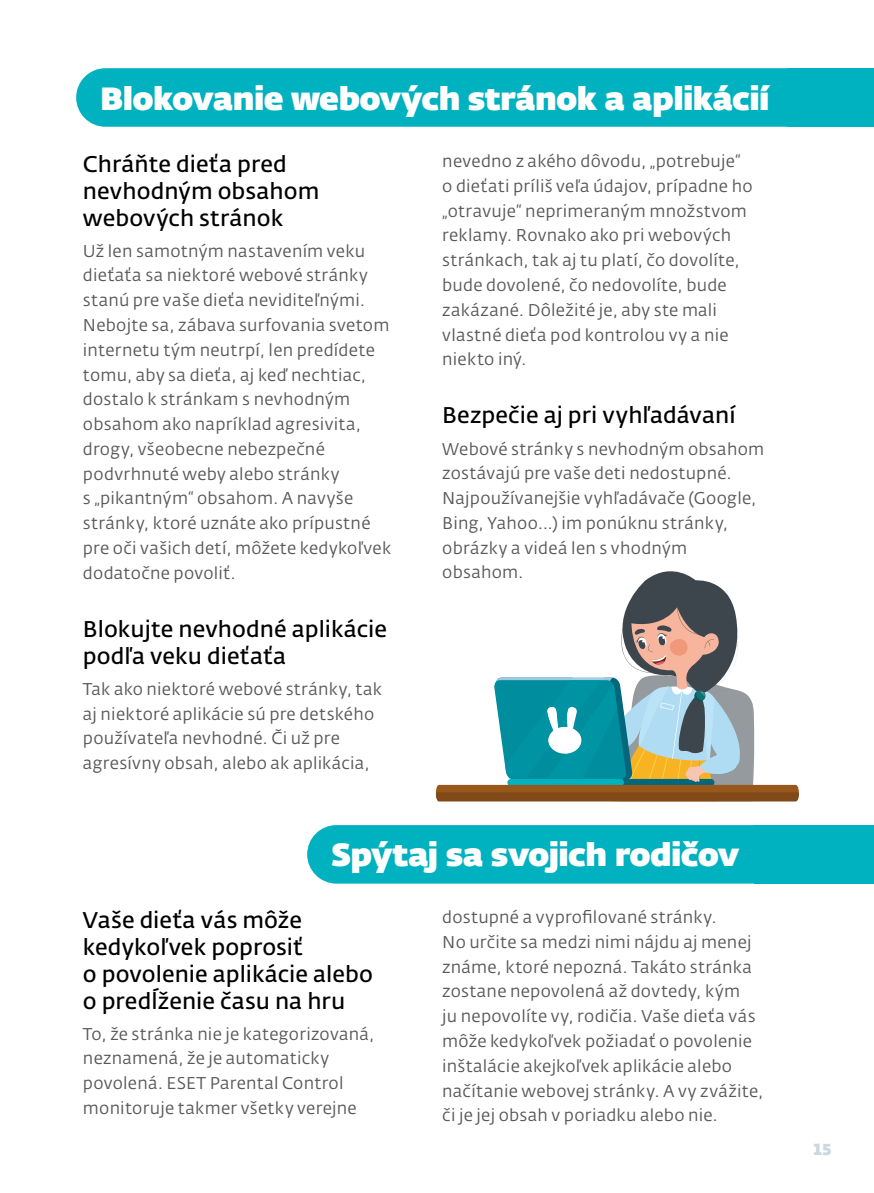
<style>
.page{position:relative;width:874px;height:1193px;background:#fff}
.page>*{position:absolute;margin:0;border:0;box-sizing:border-box;transform-origin:0 0}
.t1{font:800 31.72px "Fedra Sans Dis Std";color:#fff}
.t2{font:600 22.5px/27px "Fedra Sans Alt Pro";letter-spacing:.005em;color:#000}
.t3{font:16.88px/24.8px "Fedra Sans Alt Pro";letter-spacing:.015em;color:#58585a}
.t4{font:800 15.75px "Fedra Sans Dis Std";color:#cad8e0}
</style>
<div class="page">
<div style="left:76px;top:68px;width:787px;height:59px;background:#00b2c0;border-radius:29px"></div>
<div style="left:787px;top:68px;width:87px;height:59px;background:#00b2c0"></div>
<div style="left:307px;top:825px;width:526px;height:58px;background:#00b2c0;border-radius:29px"></div>
<div style="left:754px;top:825px;width:120px;height:58px;background:#00b2c0"></div>
<svg style="left:436px;top:571px;width:363px;height:231px"></svg>
<h1 class="t1" style="left:101px;top:73px;width:670px">Blokovanie webových stránok a aplikácií</h1>
<h2 class="t2" style="left:83px;top:150px;width:238px">Chráňte dieťa pred nevhodným obsahom webových stránok</h2>
<p class="t3" style="left:83px;top:238px;width:310px">Už len samotným nastavením veku dieťaťa sa niektoré webové stránky stanú pre vaše dieťa neviditeľnými.<br>Nebojte sa, zábava surfovania svetom internetu tým neutrpí, len predídete tomu, aby sa dieťa, aj keď nechtiac, dostalo k stránkam s nevhodným obsahom ako napríklad agresivita, drogy, všeobecne nebezpečné podvrhnuté weby alebo stránky<br>s „pikantným“ obsahom. A navyše stránky, ktoré uznáte ako prípustné pre oči vašich detí, môžete kedykoľvek dodatočne povoliť.</p>
<h2 class="t2" style="left:83px;top:615px;width:306px">Blokujte nevhodné aplikácie podľa veku dieťaťa</h2>
<p class="t3" style="left:83px;top:676px;width:301px">Tak ako niektoré webové stránky, tak aj niektoré aplikácie sú pre detského používateľa nevhodné. Či už pre agresívny obsah, alebo ak aplikácia,</p>
<p class="t3" style="left:442px;top:149px;width:312px">nevedno z akého dôvodu, „potrebuje“ o dieťati príliš veľa údajov, prípadne ho „otravuje“ neprimeraným množstvom reklamy. Rovnako ako pri webových stránkach, tak aj tu platí, čo dovolíte, bude dovolené, čo nedovolíte, bude zakázané. Dôležité je, aby ste mali vlastné dieťa pod kontrolou vy a nie niekto iný.</p>
<h2 class="t2" style="left:442px;top:402px;width:295px">Bezpečie aj pri vyhľadávaní</h2>
<p class="t3" style="left:442px;top:436px;width:323px">Webové stránky s nevhodným obsahom zostávajú pre vaše deti nedostupné.<br>Najpoužívanejšie vyhľadávače (Google,<br>Bing, Yahoo...) im ponúknu stránky, obrázky a videá len s vhodným obsahom.</p>
<h1 class="t1" style="left:332px;top:829px;width:409px">Spýtaj sa svojich rodičov</h1>
<h2 class="t2" style="left:83px;top:906px;width:291px">Vaše dieťa vás môže kedykoľvek poprosiť<br>o povolenie aplikácie alebo o predĺženie času na hru</h2>
<p class="t3" style="left:83px;top:1021px;width:293px">To, že stránka nie je kategorizovaná, neznamená, že je automaticky povolená. ESET Parental Control monitoruje takmer všetky verejne</p>
<p class="t3" style="left:442px;top:905px;width:323px">dostupné a vyprofilované stránky.<br>No určite sa medzi nimi nájdu aj menej známe, ktoré nepozná. Takáto stránka zostane nepovolená až dovtedy, kým<br>ju nepovolíte vy, rodičia. Vaše dieťa vás môže kedykoľvek požiadať o povolenie inštalácie akejkoľvek aplikácie alebo načítanie webovej stránky. A vy zvážite, či je jej obsah v poriadku alebo nie.</p>
<p class="t4" style="left:813px;top:1137px;width:19px">15</p>
</div>
